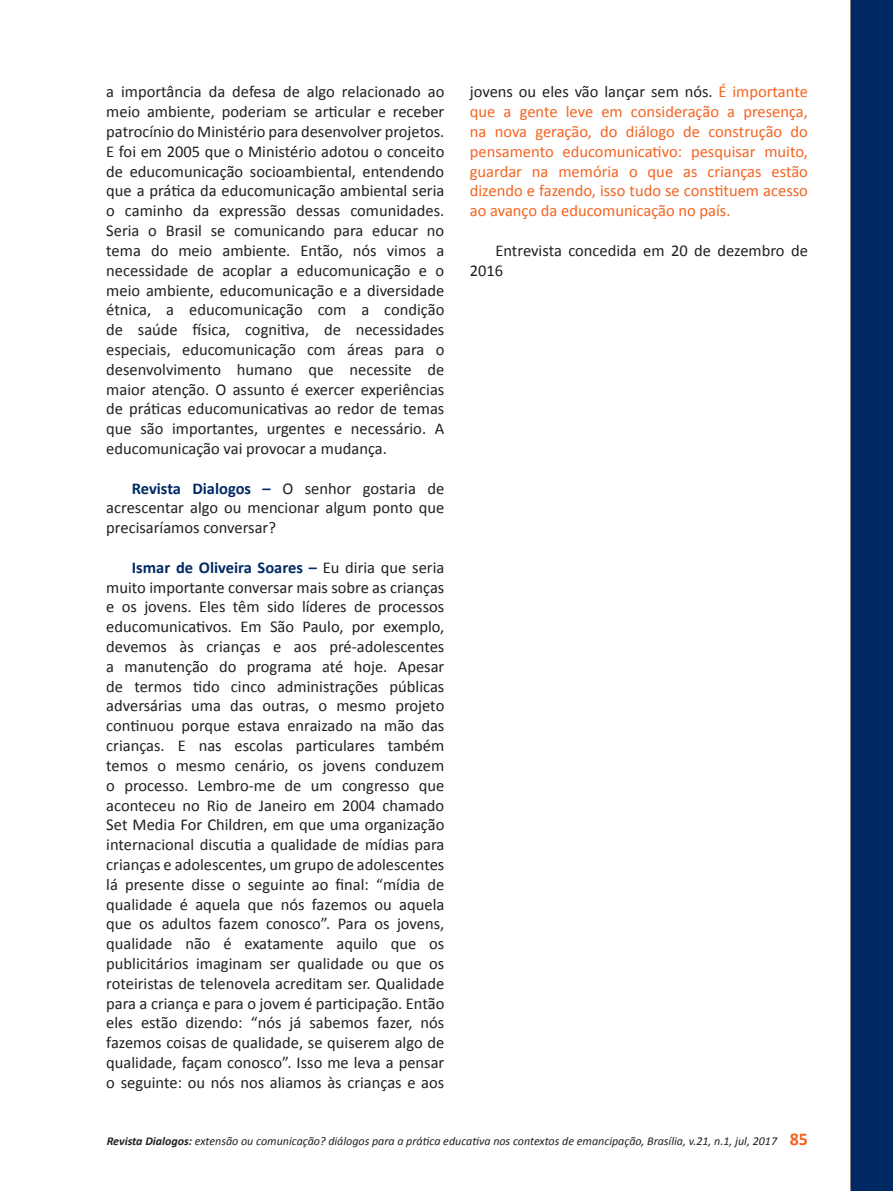
<style>
.page{position:relative;width:893px;height:1191px;background:#fff}
.page>*{position:absolute;margin:0;border:0;box-sizing:border-box;transform-origin:0 0}
.t1{font:16.5px/19.8px "Calibri";color:#231f20;text-align:justify}
.t2{font:16.5px/19.8px "Calibri";color:#f36421;text-align:justify}
.t3{font:italic 12px "Calibri";color:#231f20}
.s1{font-weight:700;color:#002964}
.s2{color:#231f20}
.s3{font-weight:700}
.s4{font-weight:700;font-style:normal;font-size:18px;color:#f36421}
</style>
<div class="page">
<div style="left:850px;top:0;width:43px;height:1191px;background:#002964"></div>
<p class="t1" style="left:106px;top:82px;width:340px">a importância da defesa de algo relacionado ao meio ambiente, poderiam se articular e receber patrocínio do Ministério para desenvolver projetos.<br>E foi em 2005 que o Ministério adotou o conceito de educomunicação socioambiental, entendendo que a prática da educomunicação ambiental seria o caminho da expressão dessas comunidades.<br>Seria o Brasil se comunicando para educar no tema do meio ambiente. Então, nós vimos a necessidade de acoplar a educomunicação e o meio ambiente, educomunicação e a diversidade étnica, a educomunicação com a condição de saúde física, cognitiva, de necessidades especiais, educomunicação com áreas para o desenvolvimento humano que necessite de maior atenção. O assunto é exercer experiências de práticas educomunicativas ao redor de temas que são importantes, urgentes e necessário. A educomunicação vai provocar a mudança.</p>
<p class="t1" style="left:106px;top:478px;width:340px;text-indent:26px"><span class="s1">Revista Dialogos –</span> O senhor gostaria de acrescentar algo ou mencionar algum ponto que precisaríamos conversar?</p>
<p class="t1" style="left:106px;top:557px;width:340px;text-indent:26px"><span class="s1">Ismar de Oliveira Soares –</span> Eu diria que seria muito importante conversar mais sobre as crianças e os jovens. Eles têm sido líderes de processos educomunicativos. Em São Paulo, por exemplo, devemos às crianças e aos pré-adolescentes a manutenção do programa até hoje. Apesar de termos tido cinco administrações públicas adversárias uma das outras, o mesmo projeto continuou porque estava enraizado na mão das crianças. E nas escolas particulares também temos o mesmo cenário, os jovens conduzem o processo. Lembro-me de um congresso que aconteceu no Rio de Janeiro em 2004 chamado Set Media For Children, em que uma organização internacional discutia a qualidade de mídias para crianças e adolescentes, um grupo de adolescentes lá presente disse o seguinte ao final: “mídia de qualidade é aquela que nós fazemos ou aquela que os adultos fazem conosco”. Para os jovens, qualidade não é exatamente aquilo que os publicitários imaginam ser qualidade ou que os roteiristas de telenovela acreditam ser. Qualidade para a criança e para o jovem é participação. Então eles estão dizendo: “nós já sabemos fazer, nós fazemos coisas de qualidade, se quiserem algo de qualidade, façam conosco”. Isso me leva a pensar o seguinte: ou nós nos aliamos às crianças e aos</p>
<p class="t2" style="left:470px;top:82px;width:340px"><span class="s2">jovens ou eles vão lançar sem nós.</span> É importante que a gente leve em consideração a presença, na nova geração, do diálogo de construção do pensamento educomunicativo: pesquisar muito, guardar na memória o que as crianças estão dizendo e fazendo, isso tudo se constituem acesso ao avanço da educomunicação no país.</p>
<p class="t1" style="left:470px;top:240px;width:340px;text-indent:26px">Entrevista concedida em 20 de dezembro de<br>2016</p>
<p class="t3" style="left:107px;top:1132px;width:703px"><span class="s3">Revista Dialogos:</span> extensão ou comunicação? diálogos para a prática educativa nos contextos de emancipação, Brasília, v.21, n.1, jul, 2017 <span class="s4">85</span></p>
</div>
